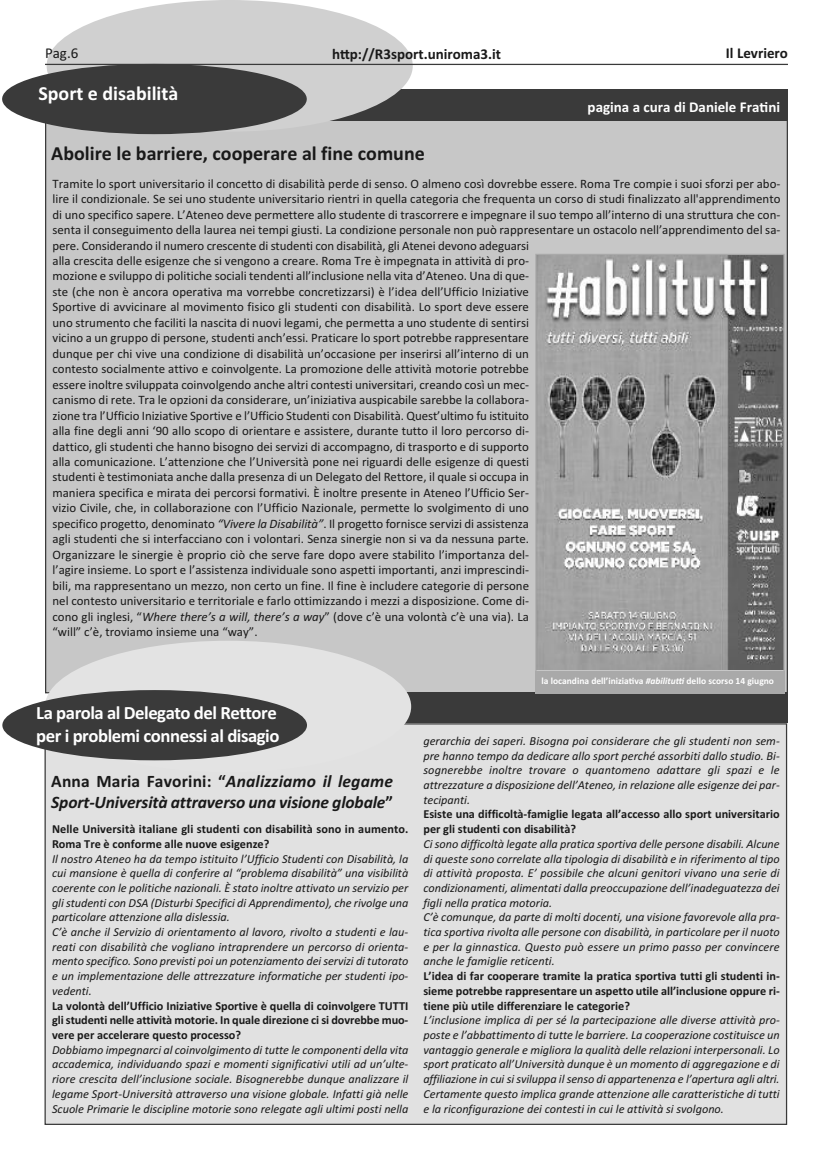
<style>
.page{position:relative;width:833px;height:1170px;background:#fff}
.page>*{position:absolute;margin:0;border:0;box-sizing:border-box;transform-origin:0 0}
.t1{font:700 20px "Calibri";color:#191919}
.t2{font:700 20px "Calibri";color:#fff}
.t3{font:700 18.75px/22.5px "Calibri";letter-spacing:-.025em;color:#fff}
.t4{font:italic 700 17.5px/21px "Calibri";letter-spacing:-.01em;color:#191919}
.t5{font:700 15px "Calibri";color:#191919}
.t6{font:700 15px "Calibri";color:#fff}
.t7{font:15px "Calibri";color:#191919}
.t8{font:12.88px/15.5px "Calibri";color:#191919}
.t9{font:italic 12.25px/14.8px "Calibri";color:#191919;text-align:justify}
.t10{font:700 12.25px/14.8px "Calibri";color:#191919}
.t11{font:700 9.5px "Calibri";color:#fff}
.s1{font-style:italic}
.s2{font-style:normal}
</style>
<div class="page">
<div style="left:46px;top:118px;width:740px;height:574px;background:#c7c7c7"></div>
<div style="left:45px;top:89px;width:743px;height:31px;background:#3a3a3a"></div>
<div style="left:46px;top:724px;width:740px;height:399px;background:#e1e1e1"></div>
<div style="left:73px;top:692px;width:715px;height:31px;background:#3a3a3a"></div>
<div style="left:45px;top:640px;width:366px;height:132px;background:#e3e3e3;border-radius:50%"></div>
<div style="left:2px;top:690px;width:305px;height:70px;background:#3a3a3a;border-radius:50%"></div>
<img style="left:537px;top:256px;width:245px;height:413px">
<div style="left:47px;top:0;width:366px;height:132px;background:#d0d0d0;border-radius:50%"></div>
<div style="left:2px;top:64px;width:305px;height:70px;background:#3a3a3a;border-radius:50%"></div>
<hr style="left:45px;top:64px;width:743px;height:1px;background:#3a3a3a">
<div style="left:535px;top:671px;width:249px;height:22px;background:#a9a9a9"></div>
<p class="t7" style="left:45px;top:44px;width:35px">Pag.6</p>
<p class="t5" style="left:332px;top:45px;width:170px">http://R3sport.uniroma3.it</p>
<p class="t5" style="left:726px;top:44px;width:64px">Il Levriero</p>
<h1 class="t2" style="left:38px;top:81px;width:141px">Sport e disabilità</h1>
<h1 class="t1" style="left:51px;top:141px;width:375px">Abolire le barriere, cooperare al fine comune</h1>
<p class="t6" style="left:587px;top:98px;width:194px">pagina a cura di Daniele Fratini</p>
<p class="t8" style="left:53px;top:175px;width:729px">Tramite lo sport universitario il concetto di disabilità perde di senso. O almeno così dovrebbe essere. Roma Tre compie i suoi sforzi per abo&shy;lire il condizionale. Se sei uno studente universitario rientri in quella categoria che frequenta un corso di studi finalizzato all'apprendimento di uno specifico sapere. L’Ateneo deve permettere allo studente di trascorrere e impegnare il suo tempo all’interno di una struttura che con&shy;senta il conseguimento della laurea nei tempi giusti. La condizione personale non può rappresentare un ostacolo nell’apprendimento del sa&shy;pere. Considerando il numero crescente di studenti con disabilità, gli Atenei devono adeguarsi<br>alla crescita delle esigenze che si vengono a creare. Roma Tre è impegnata in attività di pro-<br>mozione e sviluppo di politiche sociali tendenti all’inclusione nella vita d’Ateneo. Una di que-<br>ste (che non è ancora operativa ma vorrebbe concretizzarsi) è l’idea dell’Ufficio Iniziative<br>Sportive di avvicinare al movimento fisico gli studenti con disabilità. Lo sport deve essere<br>uno strumento che faciliti la nascita di nuovi legami, che permetta a uno studente di sentirsi<br>vicino a un gruppo di persone, studenti anch’essi. Praticare lo sport potrebbe rappresentare<br>dunque per chi vive una condizione di disabilità un’occasione per inserirsi all’interno di un<br>contesto socialmente attivo e coinvolgente. La promozione delle attività motorie potrebbe<br>essere inoltre sviluppata coinvolgendo anche altri contesti universitari, creando così un mec-<br>canismo di rete. Tra le opzioni da considerare, un’iniziativa auspicabile sarebbe la collabora-<br>zione tra l’Ufficio Iniziative Sportive e l’Ufficio Studenti con Disabilità. Quest’ultimo fu istituito<br>alla fine degli anni ‘90 allo scopo di orientare e assistere, durante tutto il loro percorso di-<br>dattico, gli studenti che hanno bisogno dei servizi di accompagno, di trasporto e di supporto<br>alla comunicazione. L’attenzione che l’Università pone nei riguardi delle esigenze di questi<br>studenti è testimoniata anche dalla presenza di un Delegato del Rettore, il quale si occupa in<br>maniera specifica e mirata dei percorsi formativi. È inoltre presente in Ateneo l’Ufficio Ser-<br>vizio Civile, che, in collaborazione con l’Ufficio Nazionale, permette lo svolgimento di uno<br>specifico progetto, denominato <span class="s1">“Vivere la Disabilità”</span>. Il progetto fornisce servizi di assistenza<br>agli studenti che si interfacciano con i volontari. Senza sinergie non si va da nessuna parte.<br>Organizzare le sinergie è proprio ciò che serve fare dopo avere stabilito l’importanza del-<br>l’agire insieme. Lo sport e l’assistenza individuale sono aspetti importanti, anzi imprescindi-<br>bili, ma rappresentano un mezzo, non certo un fine. Il fine è includere categorie di persone<br>nel contesto universitario e territoriale e farlo ottimizzando i mezzi a disposizione. Come di-<br>cono gli inglesi, “<span class="s1">Where there’s a will, there’s a way</span>” (dove c’è una volontà c’è una via). La<br>“will” c’è, troviamo insieme una “way”.</p>
<h2 class="t3" style="left:36px;top:701px;width:245px">La parola al Delegato del Rettore per i problemi connessi al disagio</h2>
<h3 class="t4" style="left:51px;top:770px;width:343px"><span class="s2">Anna Maria Favorini: “</span>Analizziamo il legame<br>Sport-Università attraverso una visione globale<span class="s2">”</span></h3>
<p class="t10" style="left:52px;top:821px;width:358px">Nelle Università italiane gli studenti con disabilità sono in aumento.<br>Roma Tre è conforme alle nuove esigenze?</p>
<p class="t9" style="left:52px;top:850px;width:358px;text-align:left">Il nostro Ateneo ha da tempo istituito l’Ufficio Studenti con Disabilità, la cui mansione è quella di conferire al “problema disabilità” una visibilità coerente con le politiche nazionali. È stato inoltre attivato un servizio per gli studenti con DSA (Disturbi Specifici di Apprendimento), che rivolge una particolare attenzione alla dislessia.<br>C’è anche il Servizio di orientamento al lavoro, rivolto a studenti e lau&shy;reati con disabilità che vogliano intraprendere un percorso di orienta&shy;mento specifico. Sono previsti poi un potenziamento dei servizi di tutorato e un implementazione delle attrezzature informatiche per studenti ipo&shy;vedenti.</p>
<p class="t10" style="left:52px;top:997px;width:358px;text-align:justify">La volontà dell’Ufficio Iniziative Sportive è quella di coinvolgere TUTTI gli studenti nelle attività motorie. In quale direzione ci si dovrebbe muo&shy;vere per accelerare questo processo?</p>
<p class="t9" style="left:52px;top:1042px;width:358px">Dobbiamo impegnarci al coinvolgimento di tutte le componenti della vita accademica, individuando spazi e momenti significativi utili ad un’ulte&shy;riore crescita dell’inclusione sociale. Bisognerebbe dunque analizzare il legame Sport-Università attraverso una visione globale. Infatti già nelle Scuole Primarie le discipline motorie sono relegate agli ultimi posti nella</p>
<p class="t11" style="left:541px;top:675px;width:234px">la locandina dell’iniziativa <span class="s1">#abilitutti</span> dello scorso 14 giugno</p>
<p class="t9" style="left:423px;top:733px;width:358px">gerarchia dei saperi. Bisogna poi considerare che gli studenti non sem&shy;pre hanno tempo da dedicare allo sport perché assorbiti dallo studio. Bi&shy;sognerebbe inoltre trovare o quantomeno adattare gli spazi e le attrezzature a disposizione dell’Ateneo, in relazione alle esigenze dei par&shy;tecipanti.</p>
<p class="t10" style="left:423px;top:806px;width:358px">Esiste una difficoltà-famiglie legata all’accesso allo sport universitario per gli studenti con disabilità?</p>
<p class="t9" style="left:423px;top:836px;width:358px;text-align:left">Ci sono difficoltà legate alla pratica sportiva delle persone disabili. Alcune di queste sono correlate alla tipologia di disabilità e in riferimento al tipo di attività proposta. E’ possibile che alcuni genitori vivano una serie di condizionamenti, alimentati dalla preoccupazione dell’inadeguatezza dei figli nella pratica motoria.<br>C’è comunque, da parte di molti docenti, una visione favorevole alla pra&shy;tica sportiva rivolta alle persone con disabilità, in particolare per il nuoto e per la ginnastica. Questo può essere un primo passo per convincere anche le famiglie reticenti.</p>
<p class="t10" style="left:423px;top:968px;width:358px;text-align:justify">L’idea di far cooperare tramite la pratica sportiva tutti gli studenti in&shy;sieme potrebbe rappresentare un aspetto utile all’inclusione oppure ri&shy;tiene più utile differenziare le categorie?</p>
<p class="t9" style="left:423px;top:1012px;width:358px">L’inclusione implica di per sé la partecipazione alle diverse attività pro&shy;poste e l’abbattimento di tutte le barriere. La cooperazione costituisce un vantaggio generale e migliora la qualità delle relazioni interpersonali. Lo sport praticato all’Università dunque è un momento di aggregazione e di affiliazione in cui si sviluppa il senso di appartenenza e l’apertura agli altri.<br>Certamente questo implica grande attenzione alle caratteristiche di tutti e la riconfigurazione dei contesti in cui le attività si svolgono.</p>
</div>
